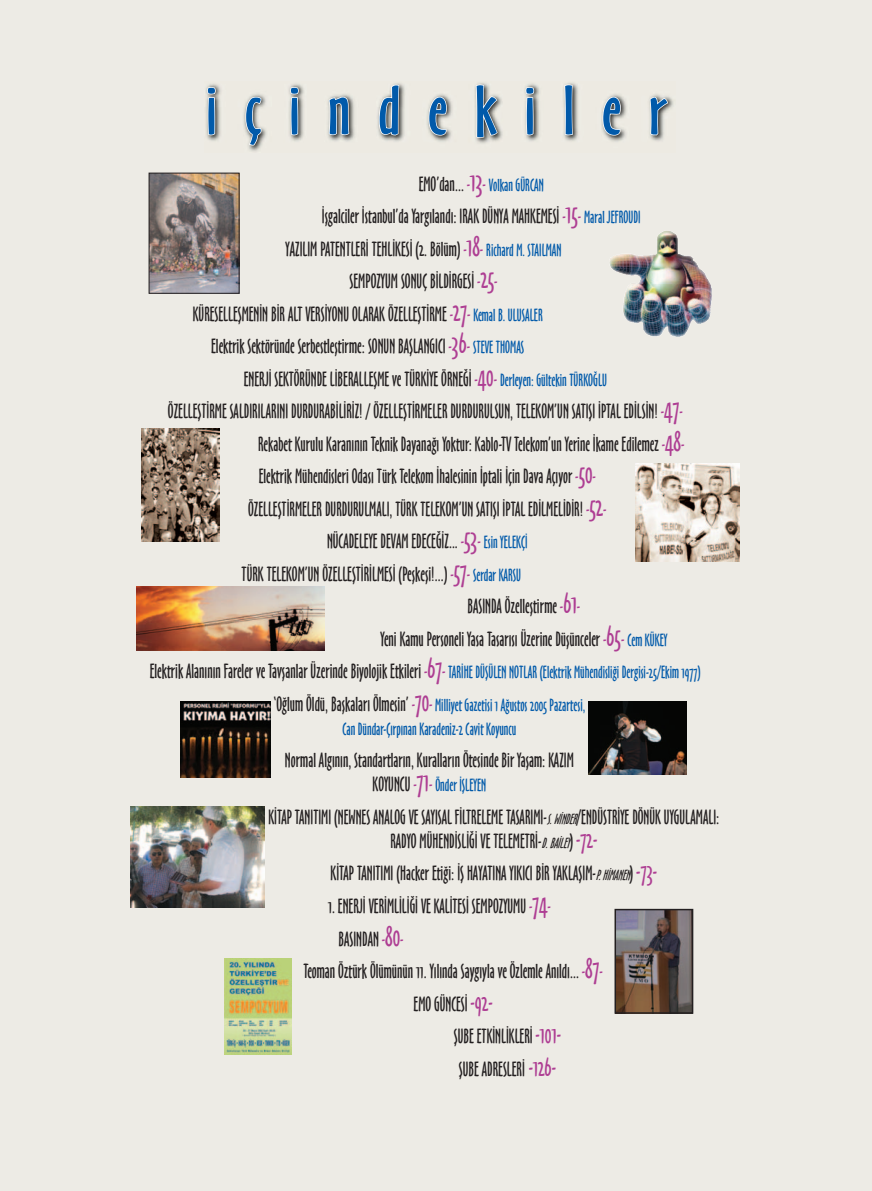
<style>
.page{position:relative;width:872px;height:1191px;background:#edebe5}
.page>*{position:absolute;margin:0;border:0;box-sizing:border-box;transform-origin:0 0}
.t1{font:64.5px "Oz Handicraft BT";letter-spacing:.37em;color:#015aaa;scale:1.13 1}
.t2{font:18.9px/24px "Oz Handicraft BT";color:#231f20;text-align:center;scale:.9 1}
.t3{font:16.2px/32.5px "Oz Handicraft BT";color:#015aaa;text-align:center;scale:.9 1}
.s1{font-size:18.9px;color:#231f20}
.s2{font-size:18.9px;color:#ae3e93}
.s3{font-size:27px;color:#ae3e93}
.s4{color:#ae3e93}
.s5{font-size:16.2px;color:#015aaa}
.s6{font-style:italic;font-size:13.5px}
.s7{font-size:24.3px;color:#ae3e93}
</style>
<div class="page">
<img style="left:204px;top:81px;width:471px;height:72px">
<svg style="left:206px;top:86px;width:11px;height:50px"></svg>
<svg style="left:245px;top:96px;width:17px;height:53px"></svg>
<svg style="left:289px;top:86px;width:11px;height:50px"></svg>
<svg style="left:328px;top:96px;width:22px;height:40px"></svg>
<svg style="left:378px;top:84px;width:22px;height:94px;background:#c3c2bd"></svg>
<svg style="left:428px;top:96px;width:20px;height:40px"></svg>
<svg style="left:475px;top:84px;width:23px;height:55px"></svg>
<svg style="left:524px;top:86px;width:11px;height:50px"></svg>
<svg style="left:563px;top:84px;width:10px;height:52px"></svg>
<svg style="left:601px;top:96px;width:21px;height:40px"></svg>
<svg style="left:649px;top:96px;width:20px;height:40px"></svg>
<img style="left:151px;top:175px;width:86px;height:116px">
<div style="left:149px;top:173px;width:90px;height:120px;border:1px solid #231f20"></div>
<img style="left:664px;top:230px;width:1px;height:47px">
<img style="left:224px;top:958px;width:68px;height:96px">
<img style="left:142px;top:428px;width:77px;height:113px">
<img style="left:136px;top:587px;width:188px;height:63px">
<img style="left:635px;top:463px;width:104px;height:98px">
<img style="left:180px;top:702px;width:90px;height:75px">
<img style="left:588px;top:701px;width:99px;height:73px">
<img style="left:130px;top:806px;width:134px;height:101px">
<img style="left:617px;top:912px;width:73px;height:98px">
<div style="left:614px;top:909px;width:79px;height:104px;border:2px solid #231f20"></div>
<h1 class="t1" style="left:205px;top:73px;width:409px">içindekiler</h1>
<p class="t3" style="left:419px;top:169px;width:140px"><span class="s1">EMO’dan...</span> <span class="s2">-</span><span class="s3">13</span><span class="s2">-</span> Volkan GÜRCAN</p>
<p class="t2" style="left:322px;top:204px;width:355px">İşgalciler İstanbul’da Yargılandı: IRAK DÜNYA MAHKEMESİ <span class="s4">-</span><span class="s3">15</span><span class="s4">-</span> <span class="s5">Maral JEFROUDI</span></p>
<p class="t2" style="left:286px;top:237px;width:308px">YAZILIM PATENTLERİ TEHLİKESİ (2. Bölüm) <span class="s4">-</span><span class="s3">18</span><span class="s4">-</span> <span class="s5">Richard M. STAILMAN</span></p>
<p class="t2" style="left:349px;top:269px;width:166px">SEMPOZYUM SONUÇ BİLDİRGESİ <span class="s4">-</span><span class="s3">25</span><span class="s4">-</span></p>
<p class="t2" style="left:193px;top:302px;width:390px">KÜRESELLEŞMENİN BİR ALT VERSİYONU OLARAK ÖZELLEŞTİRME <span class="s4">-</span><span class="s3">27</span><span class="s4">-</span> <span class="s5">Kemal B. ULUSALER</span></p>
<p class="t2" style="left:211px;top:334px;width:349px">Elektrik Sektöründe Serbestleştirme: SONUN BAŞLANGICI <span class="s4">-</span><span class="s3">36</span><span class="s4">-</span> <span class="s5">STEVE THOMAS</span></p>
<p class="t2" style="left:244px;top:367px;width:405px">ENERJİ SEKTÖRÜNDE LİBERALLEŞME ve TÜRKİYE ÖRNEĞİ <span class="s4">-</span><span class="s3">40</span><span class="s4">-</span> <span class="s5">Derleyen: Gültekin TÜRKOĞLU</span></p>
<p class="t2" style="left:168px;top:399px;width:573px">ÖZELLEŞTİRME SALDIRILARINI DURDURABİLİRİZ! / ÖZELLEŞTİRMELER DURDURULSUN, TELEKOM’UN SATIŞI İPTAL EDİLSİN! <span class="s4">-</span><span class="s3">47</span><span class="s4">-</span></p>
<p class="t2" style="left:258px;top:432px;width:475px">Rekabet Kurulu Karanının Teknik Dayanağı Yoktur: Kablo-TV Telekom’un Yerine İkame Edilemez <span class="s4">-</span><span class="s3">48</span><span class="s4">-</span></p>
<p class="t2" style="left:259px;top:464px;width:376px">Elektrik Mühendisleri Odası Türk Telekom İhalesinin İptali İçin Dava Açıyor <span class="s4">-</span><span class="s3">50</span><span class="s4">-</span></p>
<p class="t2" style="left:248px;top:497px;width:400px">ÖZELLEŞTİRMELER DURDURULMALI, TÜRK TELEKOM’UN SATIŞI İPTAL EDİLMELİDİR! <span class="s4">-</span><span class="s3">52</span><span class="s4">-</span></p>
<p class="t2" style="left:327px;top:529px;width:224px">NÜCADELEYE DEVAM EDECEĞİZ... <span class="s4">-</span><span class="s3">53</span><span class="s4">-</span> <span class="s5">Esin YELEKÇİ</span></p>
<p class="t2" style="left:242px;top:562px;width:312px">TÜRK TELEKOM’UN ÖZELLEŞTİRİLMESİ (Peşkeşi!...) <span class="s4">-</span><span class="s3">57</span><span class="s4">-</span> <span class="s5">Serdar KARSU</span></p>
<p class="t2" style="left:467px;top:594px;width:127px">BASINDA Özelleştirme <span class="s4">-</span><span class="s3">61</span><span class="s4">-</span></p>
<p class="t2" style="left:380px;top:627px;width:320px">Yeni Kamu Personeli Yasa Tasarısı Üzerine Düşünceler <span class="s4">-</span><span class="s3">65</span><span class="s4">-</span> <span class="s5">Cem KÜKEY</span></p>
<p class="t3" style="left:150px;top:656px;width:613px"><span class="s1">Elektrik Alanının Fareler ve Tavşanlar Üzerinde Biyolojik Etkileri</span> <span class="s2">-</span><span class="s3">67</span><span class="s2">-</span> TARİHE DÜŞÜLEN NOTLAR (Elektrik Mühendisliği Dergisi-25/Ekim 1977) <span class="s1">‘Oğlum Öldü, Başkaları Ölmesin’</span> <span class="s2">-</span><span class="s3">70</span><span class="s2">-</span> Milliyet Gazetisi 1 Ağustos 2005 Pazartesi,</p>
<p class="t3" style="left:342px;top:713px;width:195px">Can Dündar-Çırpınan Karadeniz-2 Cavit Koyuncu</p>
<p class="t2" style="left:285px;top:749px;width:322px">Normal Algının, Standartların, Kuralların Ötesinde Bir Yaşam: KAZIM</p>
<p class="t3" style="left:372px;top:769px;width:128px"><span class="s1">KOYUNCU</span> <span class="s2">-</span><span class="s3">71</span><span class="s2">-</span> Önder İŞLEYEN</p>
<p class="t2" style="left:268px;top:805px;width:502px">KİTAP TANITIMI (NEWNES ANALOG VE SAYISAL FİLTRELEME TASARIMI-<span class="s6">S.WİNDER</span>/ENDÜSTRİYE DÖNÜK UYGULAMALI:<br>RADYO MÜHENDİSLİĞİ VE TELEMETRİ-<span class="s6">D.BAİLEY</span>) <span class="s7">-72-</span></p>
<p class="t2" style="left:330px;top:862px;width:364px">KİTAP TANITIMI (Hacker Etiği: İŞ HAYATINA YIKICI BİR YAKLAŞIM-<span class="s6">P.HİMANEN</span>) <span class="s7">-73-</span></p>
<p class="t2" style="left:328px;top:894px;width:249px">1. ENERJİ VERİMLİLİĞİ VE KALİTESİ SEMPOZYUMU <span class="s4">-</span><span class="s3">74</span><span class="s4">-</span></p>
<p class="t2" style="left:338px;top:927px;width:74px">BASINDAN <span class="s4">-</span><span class="s3">80</span><span class="s4">-</span></p>
<p class="t2" style="left:303px;top:959px;width:334px">Teoman Öztürk Ölümünün 11. Yılında Saygıyla ve Özlemle Anıldı... <span class="s4">-</span><span class="s3">87</span><span class="s4">-</span></p>
<p class="t2" style="left:413px;top:992px;width:89px">EMO GÜNCESİ <span class="s7">-92-</span></p>
<p class="t2" style="left:454px;top:1024px;width:121px">ŞUBE ETKİNLİKLERİ <span class="s7">-101-</span></p>
<p class="t2" style="left:459px;top:1057px;width:110px">ŞUBE ADRESLERİ <span class="s7">-126-</span></p>
</div>
